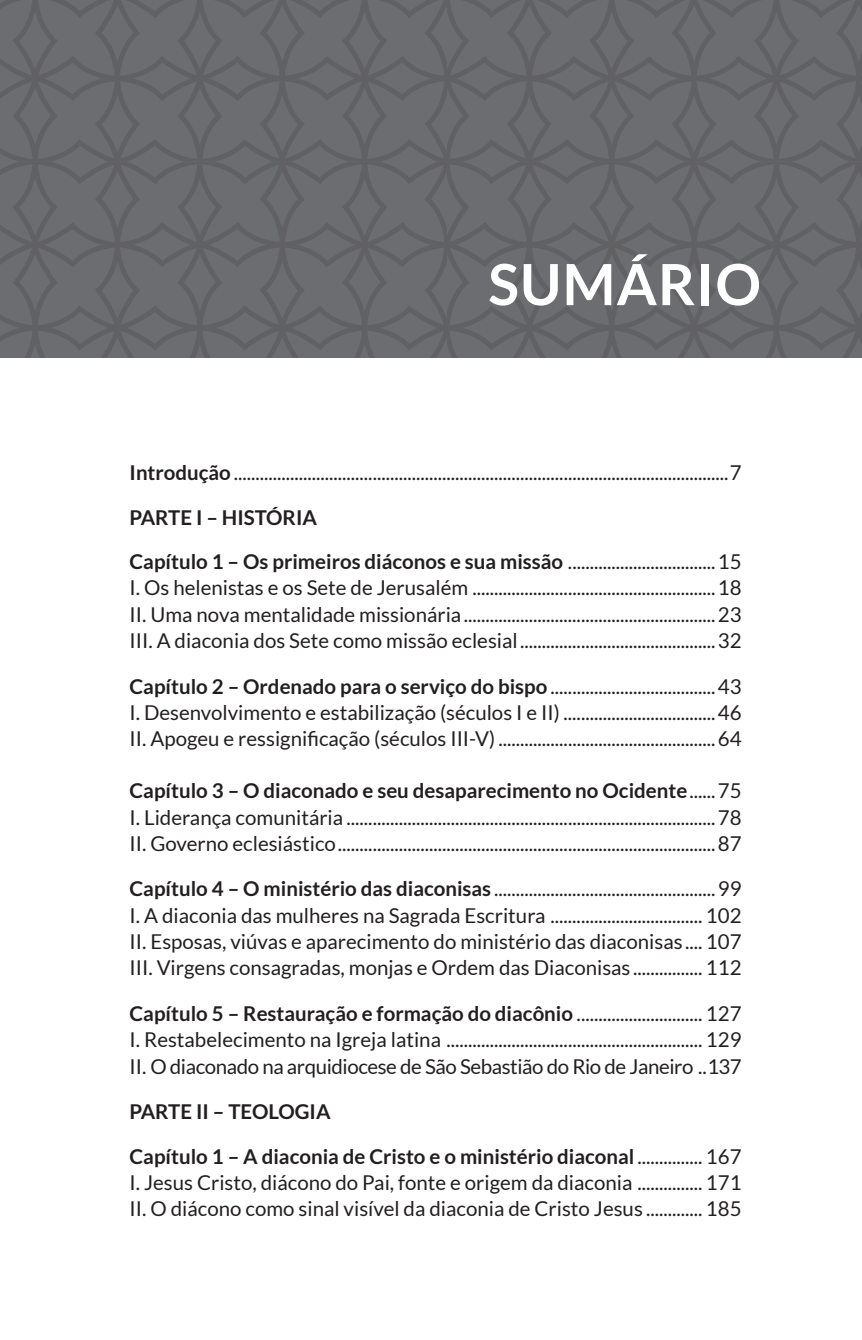
<style>
.page{position:relative;width:862px;height:1340px;background:#fff}
.page>*{position:absolute;margin:0;border:0;box-sizing:border-box;transform-origin:0 0}
.Início{font:700 56.7px "Lato";letter-spacing:.02em;color:#fff}
.Default{font:20.47px "Lato";color:#231f20}
.t1{font:700 20.47px "Lato";color:#231f20}
.Normal__Web{font:20.47px "Lato";color:#231f20}
.Default-2{font:20.47px "Lato";letter-spacing:-.02em;color:#231f20}
.s1{font-weight:700}
.s2{font-weight:400}
</style>
<div class="page">
<svg style="left:0;top:0;width:446px;height:162px;background:#696a6d"></svg>
<svg style="left:446px;top:0;width:415px;height:162px;background:#696a6d"></svg>
<svg style="left:0;top:162px;width:446px;height:195px;background:#696a6c"></svg>
<svg style="left:446px;top:162px;width:415px;height:195px;background:#696a6d"></svg>
<p class="Início" style="left:488px;top:252px;width:274px">SUMÁRIO</p>
<p class="Default" style="left:129px;top:461px;width:613px"><span class="s1">Introdução</span>..................................................................................................................7</p>
<p class="t1" style="left:129px;top:505px;width:189px">PARTE I – HISTÓRIA</p>
<p class="t1" style="left:129px;top:550px;width:613px">Capítulo 1 – Os primeiros diáconos e sua missão <span class="s2">..................................15</span></p>
<p class="Default" style="left:129px;top:576px;width:613px">I. Os helenistas e os Sete de Jerusalém ........................................................18</p>
<p class="Default" style="left:129px;top:603px;width:613px">II. Uma nova mentalidade missionária..........................................................23</p>
<p class="Default" style="left:129px;top:629px;width:613px">III. A diaconia dos Sete como missão eclesial.............................................32</p>
<p class="Default" style="left:129px;top:674px;width:613px"><span class="s1">Capítulo 2 – Ordenado para o serviço do bispo</span> ......................................43</p>
<p class="Default" style="left:129px;top:701px;width:613px">I. Desenvolvimento e estabilização (séculos I e II) ...................................46</p>
<p class="Default" style="left:129px;top:727px;width:613px">II. Apogeu e ressignificação (séculos III-V) ..................................................64</p>
<p class="t1" style="left:129px;top:779px;width:613px">Capítulo 3 – O diaconado e seu desaparecimento no Ocidente<span class="s2">......75</span></p>
<p class="Default" style="left:129px;top:805px;width:613px">I. Liderança comunitária .....................................................................................78</p>
<p class="Default" style="left:129px;top:832px;width:613px">II. Governo eclesiástico.......................................................................................87</p>
<p class="Default" style="left:129px;top:877px;width:613px"><span class="s1">Capítulo 4 – O ministério das diaconisas</span> ...................................................99</p>
<p class="Default" style="left:129px;top:904px;width:613px">I. A diaconia das mulheres na Sagrada Escritura ................................... 102</p>
<p class="Default" style="left:129px;top:930px;width:613px">II. Esposas, viúvas e aparecimento do ministério das diaconisas .... 107</p>
<p class="Default" style="left:129px;top:956px;width:613px">III. Virgens consagradas, monjas e Ordem das Diaconisas ................ 112</p>
<p class="t1" style="left:129px;top:1001px;width:613px">Capítulo 5 – Restauração e formação do diacônio <span class="s2">............................. 127</span></p>
<p class="Default" style="left:129px;top:1028px;width:613px">I. Restabelecimento na Igreja latina ........................................................... 129</p>
<p class="Default-2" style="left:129px;top:1054px;width:613px">II. O diaconado na arquidiocese de São Sebastião do Rio de Janeiro ..137</p>
<p class="t1" style="left:129px;top:1099px;width:202px">PARTE II – TEOLOGIA</p>
<p class="t1" style="left:129px;top:1144px;width:613px">Capítulo 1 – A diaconia de Cristo e o ministério diaconal <span class="s2">............... 167</span></p>
<p class="Normal__Web" style="left:129px;top:1171px;width:613px">I. Jesus Cristo, diácono do Pai, fonte e origem da diaconia ............... 171</p>
<p class="Default" style="left:129px;top:1197px;width:613px">II. O diácono como sinal visível da diaconia de Cristo Jesus ............. 185</p>
</div>
